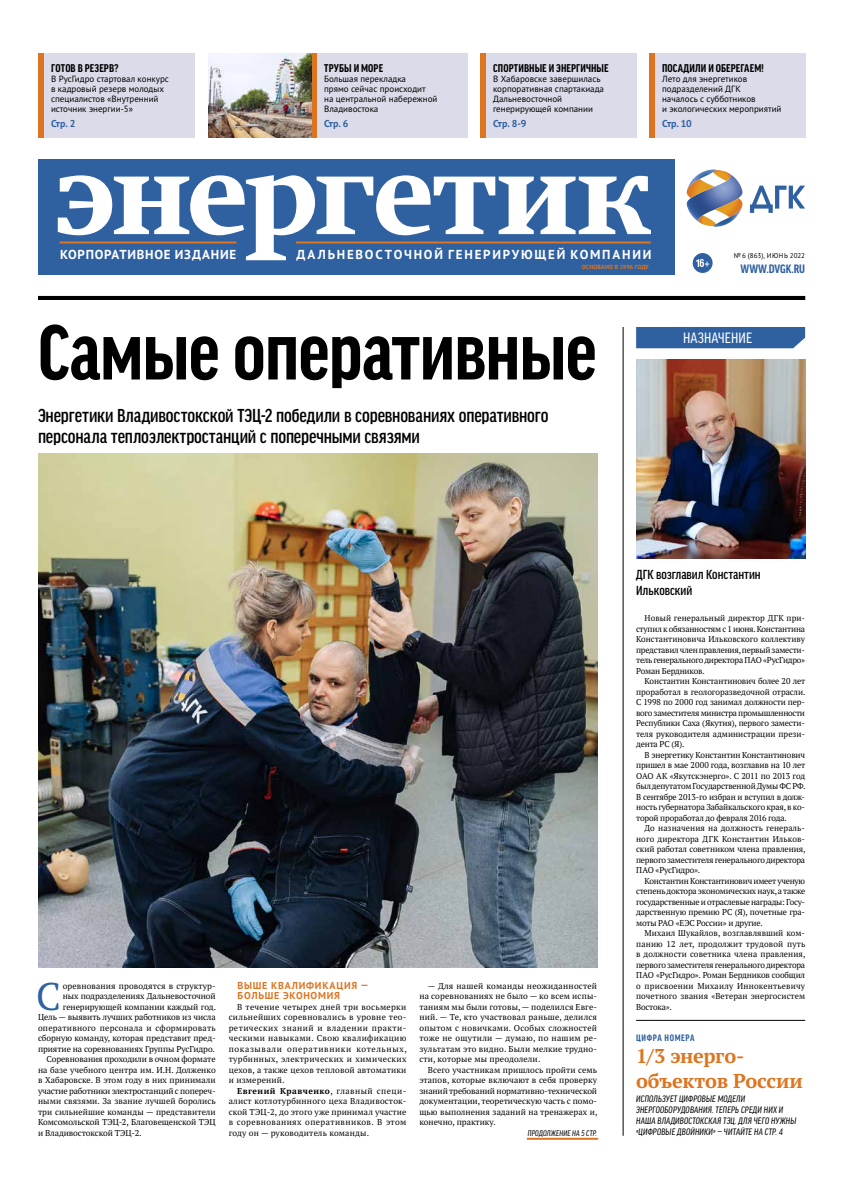
<style>
.page{position:relative;width:842px;height:1191px;background:#fff}
.page>*{position:absolute;margin:0;border:0;box-sizing:border-box;transform-origin:0 0}
.t1{font:700 condensed 83px "Good Headline Pro";letter-spacing:-.01em;color:#000}
.t2{font:38.5px "PT Serif Pro";color:#2f61a1}
.t3{font:500 condensed 20px/21px "Good Headline Pro";letter-spacing:-.01em;color:#000}
.t4{font:700 20px/25.6px "PT Serif Pro";letter-spacing:-.01em;color:#dd7520}
.t5{font:condensed 16px "Good Headline Pro";letter-spacing:.01em;color:#fff}
.t6{font:500 condensed 14px/15.8px "Good Headline Pro";color:#000}
.t7{font:700 13px "PT Sans Pro";letter-spacing:.13em;color:#fff}
.t8{font:700 13px "PT Sans Pro";letter-spacing:.05em;color:#fff}
.t9{font:700 condensed 13px "Good Headline Pro";color:#2f61a1}
.t10{font:700 condensed 12px "Good Headline Pro";letter-spacing:.01em;color:#000}
.t11{font:italic condensed 10px/11px "Good Headline Pro";letter-spacing:.01em;color:#000}
.t12{font:700 10px/10.5px "PT Sans Pro";letter-spacing:.075em;color:#dd7520}
.t13{font:700 10px "PT Sans Pro";letter-spacing:-.025em;color:#2f61a1}
.t14{font:700 condensed 10px "Good Headline Pro";letter-spacing:.065em;color:#2f61a1}
.t15{font:9px/10px "PT Sans Pro";color:#000}
.t16{font:italic condensed 8.7px "Good Headline Pro";letter-spacing:.01em;color:#000}
.t17{font:8.5px/10.5px "PT Serif Pro";letter-spacing:.005em;color:#000;text-align:justify}
.t18{font:8.5px/10.5px "PT Serif Pro";letter-spacing:.035em;color:#000}
.t19{font:8.5px "PT Serif Pro";letter-spacing:-.02em;color:#000}
.t20{font:8.5px "PT Serif Pro";letter-spacing:.025em;color:#000}
.t21{font:7px "PT Sans Pro";letter-spacing:.01em;color:#000}
.t22{font:700 6px "PT Sans Pro";letter-spacing:.02em;color:#dd7520}
.s1{font-weight:700}
</style>
<div class="page">
<img style="left:38px;top:453px;width:559px;height:514px">
<div style="left:38px;top:54px;width:156px;height:84px;background:#dbdbe9"></div>
<div style="left:693px;top:253px;width:19px;height:20px;background:#2f61a1;border-radius:50%"></div>
<div style="left:38px;top:159px;width:637px;height:115px;background:#2f61a1"></div>
<svg style="left:58px;top:175px;width:593px;height:85px"></svg>
<hr style="left:296px;top:241px;width:355px;height:2px;background:#dd7520">
<hr style="left:60px;top:241px;width:176px;height:2px;background:#dd7520">
<svg style="left:696px;top:259px;width:13px;height:8px"></svg>
<svg style="left:750px;top:186px;width:55px;height:27px"></svg>
<svg style="left:686px;top:169px;width:57px;height:58px"></svg>
<div style="left:311px;top:54px;width:6px;height:84px;background:#dd7520"></div>
<div style="left:38px;top:54px;width:6px;height:84px;background:#dd7520"></div>
<div style="left:480px;top:54px;width:6px;height:84px;background:#dd7520"></div>
<div style="left:649px;top:54px;width:6px;height:84px;background:#dd7520"></div>
<div style="left:317px;top:54px;width:150px;height:84px;background:#dbdbe9"></div>
<div style="left:486px;top:54px;width:150px;height:84px;background:#dbdbe9"></div>
<div style="left:655px;top:54px;width:150px;height:84px;background:#dbdbe9"></div>
<div style="left:636px;top:327px;width:169px;height:21px;background:#2f61a1"></div>
<hr style="left:623px;top:327px;width:1px;height:808px;background:#000">
<hr style="left:636px;top:1020px;width:169px;height:1px;background:#000">
<img style="left:208px;top:54px;width:103px;height:84px">
<img style="left:636px;top:360px;width:169px;height:198px">
<hr style="left:38px;top:296px;width:767px;height:4px;background:#000">
<hr style="left:527px;top:1137px;width:71px;height:2px;background:#dd7520">
<h3 class="t10" style="left:51px;top:63px;width:69px">ГОТОВ В РЕЗЕРВ?</h3>
<p class="t15" style="left:51px;top:74px;width:119px">В РусГидро стартовал конкурс в кадровый резерв молодых специалистов «Внутренний источник энергии-5»</p>
<h3 class="t10" style="left:324px;top:63px;width:60px">ТРУБЫ И МОРЕ</h3>
<p class="t15" style="left:324px;top:74px;width:115px">Большая перекладка<br>прямо сейчас происходит<br>на центральной набережной<br>Владивостока</p>
<p class="t13" style="left:324px;top:117px;width:26px">Стр. 6</p>
<h3 class="t10" style="left:493px;top:63px;width:117px">СПОРТИВНЫЕ И ЭНЕРГИЧНЫЕ</h3>
<p class="t15" style="left:493px;top:74px;width:112px">В Хабаровске завершилась корпоративная спартакиада<br>Дальневосточной генерирующей компании</p>
<h3 class="t10" style="left:662px;top:63px;width:103px">ПОСАДИЛИ И ОБЕРЕГАЕМ!</h3>
<p class="t15" style="left:662px;top:74px;width:121px">Лето для энергетиков подразделений ДГК<br>началось с субботников<br>и экологических мероприятий</p>
<p class="t13" style="left:51px;top:117px;width:26px">Стр. 2</p>
<p class="t13" style="left:493px;top:117px;width:35px">Стр. 8-9</p>
<p class="t13" style="left:662px;top:117px;width:31px">Стр. 10</p>
<h3 class="t8" style="left:60px;top:245px;width:178px">КОРПОРАТИВНОЕ ИЗДАНИЕ</h3>
<h3 class="t7" style="left:296px;top:245px;width:357px">ДАЛЬНЕВОСТОЧНОЙ ГЕНЕРИРУЮЩЕЙ КОМПАНИИ</h3>
<p class="t21" style="left:734px;top:251px;width:73px">№ 6 (863), ИЮНЬ 2022</p>
<p class="t22" style="left:582px;top:262px;width:68px">ОСНОВАНО В 1996 ГОДУ</p>
<h3 class="t9" style="left:741px;top:262px;width:66px">WWW.DVGK.RU</h3>
<h1 class="t1" style="left:38px;top:314px;width:560px">Самые оперативные</h1>
<h3 class="t3" style="left:38px;top:405px;width:512px">Энергетики Владивостокской ТЭЦ-2 победили в соревнованиях оперативного персонала теплоэлектростанций с поперечными связями</h3>
<h3 class="t5" style="left:683px;top:329px;width:71px">НАЗНАЧЕНИЕ</h3>
<h2 class="t2" style="left:36px;top:970px;width:26px">С</h2>
<p class="t17" style="left:63px;top:980px;width:155px">оревнования проводятся в структур-</p>
<p class="t17" style="left:63px;top:990px;width:154px">ных подразделениях Дальневосточной</p>
<p class="t17" style="left:63px;top:1001px;width:155px">генерирующей компании каждый год.</p>
<p class="t17" style="left:38px;top:1011px;width:179px">Цель — выявить лучших работников из числа</p>
<p class="t20" style="left:38px;top:1022px;width:179px">оперативного персонала и сформировать</p>
<p class="t17" style="left:38px;top:1032px;width:179px">сборную команду, которая представит пред-</p>
<p class="t17" style="left:38px;top:1043px;width:178px">приятие на соревнованиях Группы РусГидро.</p>
<p class="t17" style="left:47px;top:1053px;width:171px">Соревнования проходили в очном формате</p>
<p class="t17" style="left:38px;top:1064px;width:179px">на базе учебного центра им. И.Н. Долженко</p>
<p class="t17" style="left:38px;top:1074px;width:179px">в Хабаровске. В этом году в них принимали</p>
<p class="t19" style="left:38px;top:1085px;width:179px">участие работники электростанций с попереч-</p>
<p class="t17" style="left:38px;top:1095px;width:179px">ными связями. За звание лучшей боролись</p>
<p class="t17" style="left:38px;top:1106px;width:179px">три сильнейшие команды — представители</p>
<p class="t17" style="left:38px;top:1116px;width:179px">Комсомольской ТЭЦ-2, Благовещенской ТЭЦ</p>
<p class="t17" style="left:38px;top:1127px;width:105px">и Владивостокской ТЭЦ-2.</p>
<p class="t12" style="left:238px;top:979px;width:133px">ВЫШЕ КВАЛИФИКАЦИЯ —<br>БОЛЬШЕ ЭКОНОМИЯ</p>
<p class="t18" style="left:229px;top:1001px;width:180px;text-indent:8px">В течение четырех дней три восьмерки сильнейших соревновались в уровне тео&shy;ретических знаний и владении практи&shy;ческими навыками. Свою квалификацию показывали оперативники котельных, турбинных, электрических и химических цехов, а также цехов тепловой автоматики и измерений.</p>
<p class="t17" style="left:229px;top:1085px;width:179px;text-indent:8px"><span class="s1">Евгений Кравченко</span>, главный специ&shy;алист котлотурбинного цеха Владивосток&shy;ской ТЭЦ-2, до этого уже принимал участие в соревнованиях оперативников. В этом году он — руководитель команды.</p>
<p class="t17" style="left:419px;top:980px;width:179px;text-indent:9px">— Для нашей команды неожиданностей на соревнованиях не было — ко всем испы&shy;таниям мы были готовы, — поделился Евге&shy;ний. — Те, кто участвовал раньше, делился опытом с новичками. Особых сложностей тоже не ощутили — думаю, по нашим ре&shy;зультатам это видно. Были мелкие трудно&shy;сти, которые мы преодолели.</p>
<p class="t17" style="left:419px;top:1064px;width:179px;text-indent:8px">Всего участникам пришлось пройти семь этапов, которые включают в себя проверку знаний требований нормативно-технической документации, теоретическую часть с помо&shy;щью выполнения заданий на тренажерах и, конечно, практику.</p>
<p class="t16" style="left:528px;top:1128px;width:71px">ПРОДОЛЖЕНИЕ НА 5 СТР.</p>
<h3 class="t6" style="left:636px;top:567px;width:126px">ДГК возглавил Константин<br>Ильковский</h3>
<p class="t17" style="left:636px;top:612px;width:171px;text-indent:8px">Новый генеральный директор ДГК при&shy;ступил к обязанностям с 1 июня. Константина Константиновича Ильковского коллективу представил член правления, первый замести&shy;тель генерального директора ПАО «РусГидро» Роман Бердников.</p>
<p class="t17" style="left:636px;top:675px;width:171px;text-indent:8px">Константин Константинович более 20 лет проработал в геологоразведочной отрасли.<br>С 1998 по 2000 год занимал должности пер&shy;вого заместителя министра промышленности Республики Саха (Якутия), первого замести&shy;теля руководителя администрации прези&shy;дента РС (Я).</p>
<p class="t17" style="left:636px;top:749px;width:171px;text-indent:8px">В энергетику Константин Константинович пришел в мае 2000 года, возглавив на 10 лет ОАО АК «Якутскэнерго». С 2011 по 2013 год был депутатом Государственной Думы ФС РФ.<br>В сентябре 2013-го избран и вступил в долж&shy;ность губернатора Забайкальского края, в ко&shy;торой проработал до февраля 2016 года.</p>
<p class="t17" style="left:636px;top:822px;width:171px;text-indent:8px">До назначения на должность генераль&shy;ного директора ДГК Константин Ильков&shy;ский работал советником члена правления, первого заместителя генерального директора ПАО «РусГидро».</p>
<p class="t17" style="left:636px;top:875px;width:171px;text-indent:8px">Константин Константинович имеет ученую степень доктора экономических наук, а также государственные и отраслевые награды: Госу&shy;дарственную премию РС (Я), почетные гра&shy;моты РАО «ЕЭС России» и другие.</p>
<p class="t17" style="left:636px;top:927px;width:171px;text-indent:8px">Михаил Шукайлов, возглавлявший ком&shy;панию 12 лет, продолжит трудовой путь в должности советника члена правления, первого заместителя генерального директора ПАО «РусГидро». Роман Бердников сообщил о присвоении Михаилу Иннокентьевичу почетного звания «Ветеран энергосистем Востока».</p>
<p class="t14" style="left:636px;top:1033px;width:60px">ЦИФРА НОМЕРА</p>
<h3 class="t4" style="left:636px;top:1042px;width:168px">1/3 энерго&shy;объектов России</h3>
<p class="t11" style="left:636px;top:1093px;width:162px">ИСПОЛЬЗУЕТ ЦИФРОВЫЕ МОДЕЛИ ЭНЕРГООБОРУДОВАНИЯ. ТЕПЕРЬ СРЕДИ НИХ И НАША ВЛАДИВОСТОКСКАЯ ТЭЦ. ДЛЯ ЧЕГО НУЖНЫ «ЦИФРОВЫЕ ДВОЙНИКИ» — ЧИТАЙТЕ НА СТР. 4</p>
</div>
